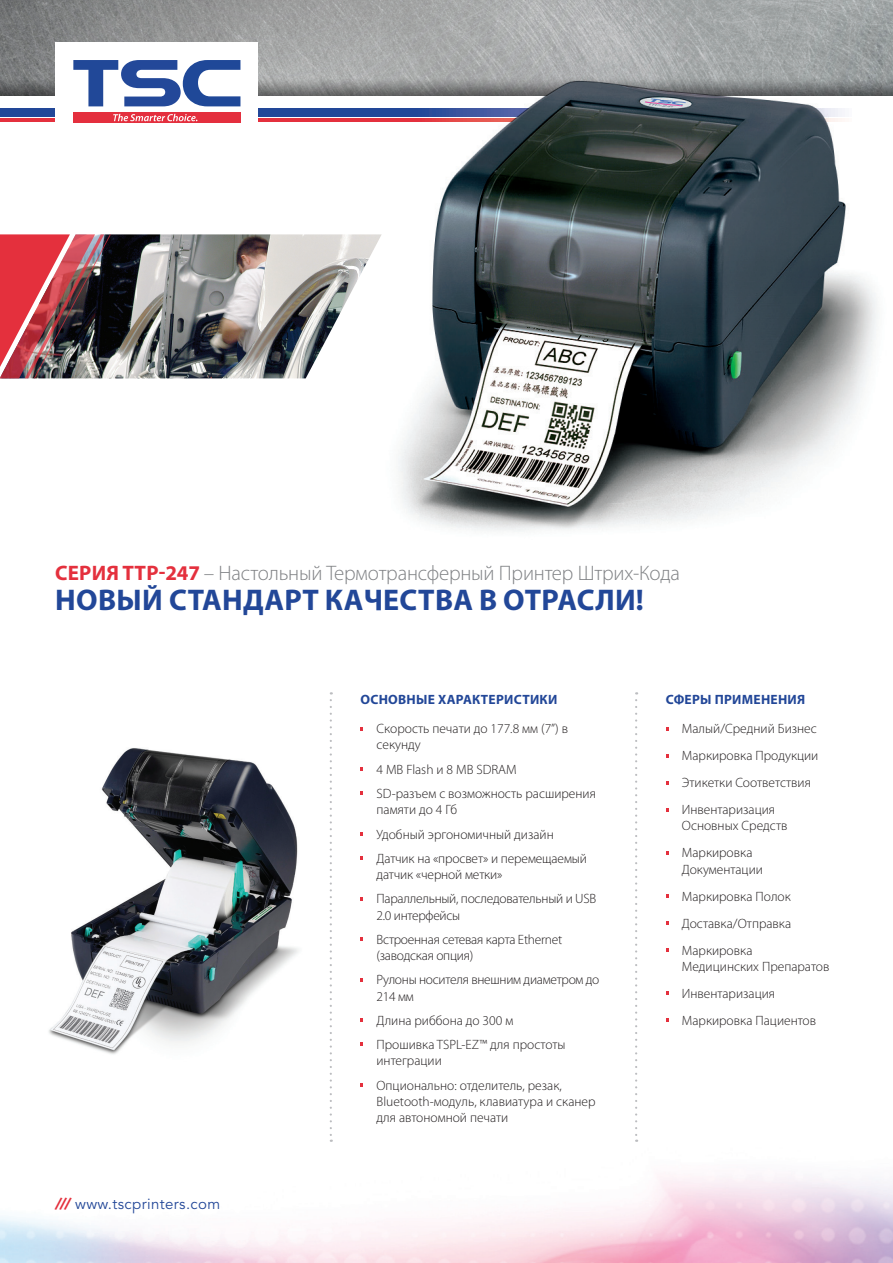
<style>
.page{position:relative;width:893px;height:1263px;background:#fff}
.page>*{position:absolute;margin:0;border:0;box-sizing:border-box;transform-origin:0 0}
.t1{font:700 30px "Myriad Pro";letter-spacing:.01em;color:#224798}
.t2{font:300 21px "Myriad Pro";letter-spacing:-.01em;color:#808285}
.t3{font:15px "Avenir";letter-spacing:.025em;color:#224798}
.t4{font:300 13.5px/27px "Myriad Pro";color:#231f20}
.t5{font:300 13.5px/24.3px "Myriad Pro";letter-spacing:-.02em;color:#231f20}
.t6{font:700 13.5px "Myriad Pro";letter-spacing:.02em;color:#224798}
.s1{font-weight:700;color:#e4303d}
.s2{font-weight:900;font-style:italic;color:#e4303d}
</style>
<div class="page">
<img style="left:0;top:0;width:893px;height:95px">
<div style="left:0;top:108px;width:851px;height:8px;background:#224798"></div>
<img style="left:111px;top:234px;width:262px;height:144px">
<img style="left:0;top:234px;width:111px;height:144px">
<img style="left:373px;top:78px;width:520px;height:454px">
<img style="left:424px;top:82px;width:421px;height:424px">
<img style="left:49px;top:748px;width:249px;height:306px">
<div style="left:55px;top:42px;width:203px;height:153px;background:#fff"></div>
<svg style="left:73px;top:60px;width:167px;height:46px"></svg>
<div style="left:73px;top:112px;width:167px;height:11px;background:#e42f3e"></div>
<svg style="left:113px;top:114px;width:84px;height:7px"></svg>
<svg style="left:360px;top:767px;width:3px;height:4px"></svg>
<svg style="left:360px;top:856px;width:3px;height:4px"></svg>
<svg style="left:360px;top:937px;width:3px;height:4px"></svg>
<svg style="left:360px;top:1018px;width:3px;height:4px"></svg>
<svg style="left:360px;top:1083px;width:3px;height:4px"></svg>
<svg style="left:330px;top:700px;width:2px;height:442px"></svg>
<svg style="left:635px;top:700px;width:2px;height:442px"></svg>
<h2 class="t2" style="left:55px;top:563px;width:626px"><span class="s1">СЕРИЯ TTP-247</span> – Настольный Термотрансферный Принтер Штрих-Кода</h2>
<h1 class="t1" style="left:55px;top:585px;width:590px">НОВЫЙ СТАНДАРТ КАЧЕСТВА В ОТРАСЛИ!</h1>
<p class="t3" style="left:55px;top:1198px;width:167px"><span class="s2">///</span> www.tscprinters.com</p>
<p class="t6" style="left:360px;top:692px;width:198px">ОСНОВНЫЕ ХАРАКТЕРИСТИКИ</p>
<p class="t4" style="left:376px;top:721px;width:193px;line-height:16.2px">Скорость печати до 177.8 мм (7”) в секунду</p>
<p class="t4" style="left:376px;top:758px;width:221px;line-height:24.3px">4 MB Flash и 8 MB SDRAM<br>SD-разъем с возможность расширения</p>
<p class="t4" style="left:376px;top:798px;width:212px;line-height:24.3px">памяти до 4 Гб<br>Удобный эргономичный дизайн<br>Датчик на «просвет» и перемещаемый</p>
<p class="t5" style="left:376px;top:863px;width:221px">датчик «черной метки»<br>Параллельный, последовательный и USB</p>
<p class="t5" style="left:376px;top:903px;width:187px">2.0 интерфейсы<br>Встроенная сетевая карта Ethernet</p>
<p class="t5" style="left:376px;top:944px;width:224px">(заводская опция)<br>Рулоны носителя внешним диаметром до</p>
<p class="t4" style="left:376px;top:984px;width:191px;line-height:24.3px">214 мм<br>Длина риббона до 300 м<br>Прошивка TSPL-EZ™ для простоты</p>
<p class="t4" style="left:376px;top:1049px;width:187px;line-height:24.3px">интеграции<br>Опционально: отделитель, резак,</p>
<p class="t4" style="left:376px;top:1094px;width:221px;line-height:16.2px">Bluetooth-модуль, клавиатура и сканер для автономной печати</p>
<p class="t6" style="left:666px;top:692px;width:141px">СФЕРЫ ПРИМЕНЕНИЯ</p>
<p class="t4" style="left:682px;top:716px;width:138px">Малый/Средний Бизнес<br>Маркировка Продукции<br>Этикетки Соответствия<br>Инвентаризация</p>
<p class="t4" style="left:682px;top:813px;width:107px">Основных Средств<br>Маркировка</p>
<p class="t4" style="left:682px;top:856px;width:111px">Документации<br>Маркировка Полок<br>Доставка/Отправка<br>Маркировка</p>
<p class="t4" style="left:682px;top:953px;width:149px">Медицинских Препаратов<br>Инвентаризация<br>Маркировка Пациентов</p>
</div>
